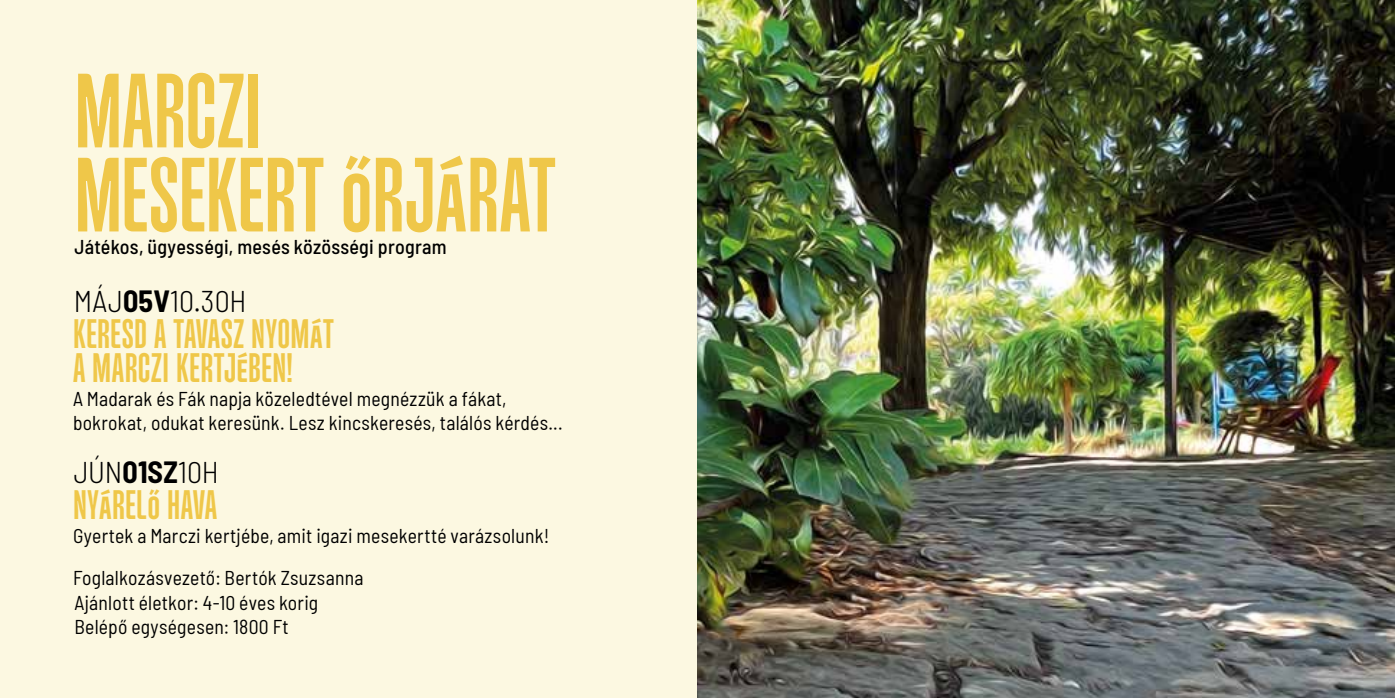
<style>
.page{position:relative;width:1395px;height:698px;background:#fff}
.page>*{position:absolute;margin:0;border:0;box-sizing:border-box;transform-origin:0 0}
.t1{font:92px/84px "Monologue";letter-spacing:-.005em;color:#efc749}
.t2{font:36px/34px "Monologue";letter-spacing:.01em;color:#efc749}
.t3{font:300 semi-condensed 30px "Barlow";letter-spacing:-.005em;color:#000}
.t4{font:semi-condensed 20px/24px "Barlow";letter-spacing:.01em;color:#000}
.t5{font:500 semi-condensed 20px "Barlow";letter-spacing:.01em;color:#000}
.s1{font-weight:700}
</style>
<div class="page">
<div style="left:0;top:0;width:697px;height:697px;background:#fcf8e1"></div>
<img style="left:697px;top:0;width:698px;height:697px">
<h1 class="t1" style="left:74px;top:70px;width:483px">MARCZI<br>MESEKERT ŐRJÁRAT</h1>
<p class="t5" style="left:74px;top:232px;width:374px">Játékos, ügyességi, mesés közösségi program</p>
<h3 class="t3" style="left:74px;top:280px;width:174px">MÁJ<span class="s1">05V</span>10.30H</h3>
<h2 class="t2" style="left:73px;top:317px;width:262px">KERESD A TAVASZ NYOMÁT<br>A MARCZI KERTJÉBEN!</h2>
<p class="t4" style="left:73px;top:385px;width:491px">A Madarak és Fák napja közeledtével megnézzük a fákat, bokrokat, odukat keresünk. Lesz kincskeresés, találós kérdés...</p>
<h3 class="t3" style="left:74px;top:451px;width:147px">JÚN<span class="s1">01SZ</span>10H</h3>
<h2 class="t2" style="left:73px;top:488px;width:145px">NYÁRELŐ HAVA</h2>
<p class="t4" style="left:73px;top:513px;width:478px;line-height:41.8px">Gyertek a Marczi kertjébe, amit igazi mesekertté varázsolunk!<br>Foglalkozásvezető: Bertók Zsuzsanna</p>
<p class="t4" style="left:74px;top:589px;width:245px">Ajánlott életkor: 4-10 éves korig<br>Belépő egységesen: 1800 Ft</p>
</div>
